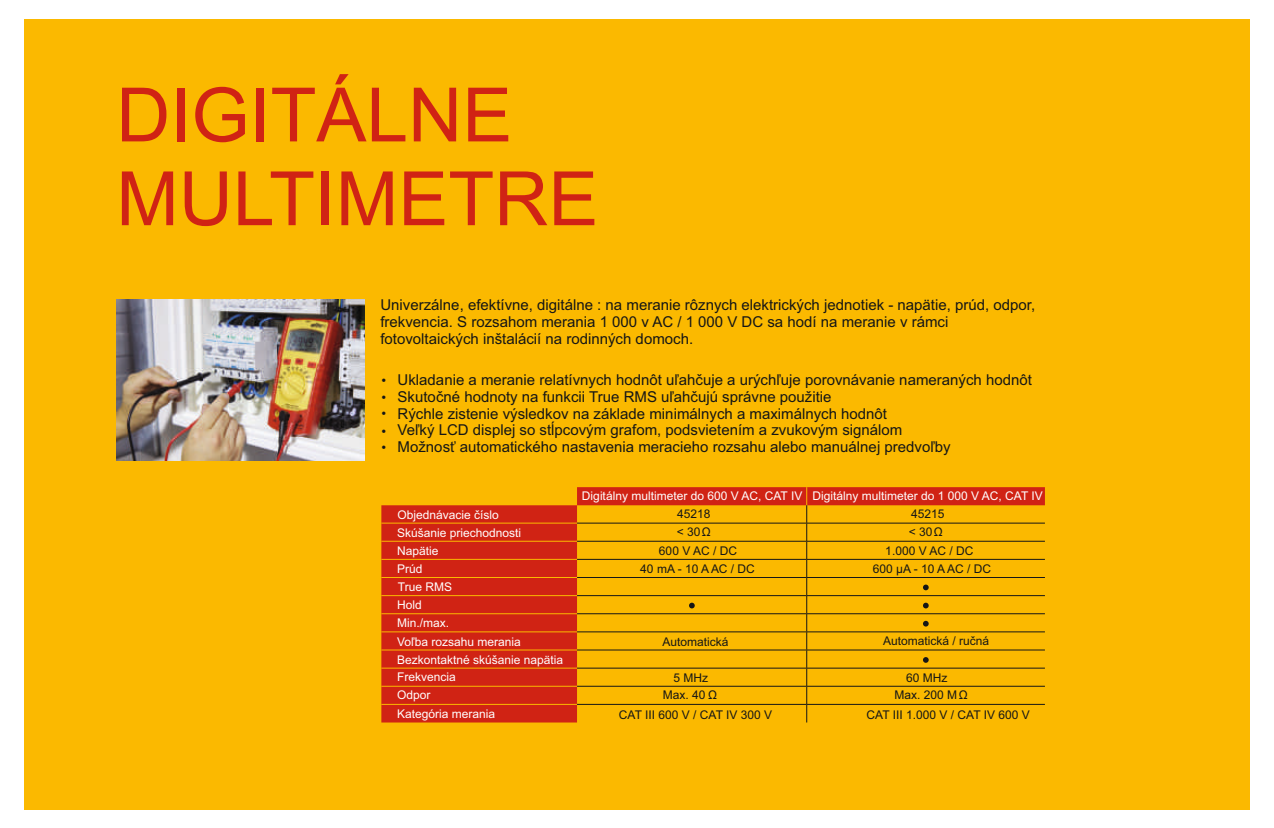
<style>
.page{position:relative;width:1274px;height:828px;background:#fff}
.page>*{position:absolute;margin:0;border:0;box-sizing:border-box;transform-origin:0 0}
.t1{font:75px/83.8px "Arial";color:#d02314}
.t2{font:15px/16.8px "Arial";color:#151616}
.t3{font:13.5px/17px "Arial";color:#151616;text-align:justify}
.t4{font:12px/18px "Arial";color:#fff}
.t5{font:12px "Arial";color:#151616}
</style>
<div class="page">
<div style="left:24px;top:19px;width:1225px;height:790px;background:#fbb900"></div>
<img style="left:117px;top:299px;width:247px;height:162px">
<svg style="left:381px;top:487px;width:664px;height:236px"></svg>
<hr style="left:577px;top:523px;width:229px;height:1px;background:#151616">
<hr style="left:806px;top:523px;width:239px;height:1px;background:#151616">
<hr style="left:577px;top:541px;width:229px;height:1px;background:#151616">
<hr style="left:806px;top:541px;width:239px;height:1px;background:#151616">
<hr style="left:577px;top:559px;width:229px;height:1px;background:#151616">
<hr style="left:806px;top:559px;width:239px;height:1px;background:#151616">
<hr style="left:577px;top:577px;width:229px;height:1px;background:#151616">
<hr style="left:806px;top:577px;width:239px;height:1px;background:#151616">
<hr style="left:577px;top:595px;width:229px;height:1px;background:#151616">
<hr style="left:806px;top:595px;width:239px;height:1px;background:#151616">
<hr style="left:577px;top:613px;width:229px;height:1px;background:#151616">
<hr style="left:806px;top:613px;width:239px;height:1px;background:#151616">
<hr style="left:577px;top:632px;width:229px;height:1px;background:#151616">
<hr style="left:806px;top:632px;width:239px;height:1px;background:#151616">
<hr style="left:577px;top:650px;width:229px;height:1px;background:#151616">
<hr style="left:806px;top:650px;width:239px;height:1px;background:#151616">
<hr style="left:577px;top:668px;width:229px;height:1px;background:#151616">
<hr style="left:806px;top:668px;width:239px;height:1px;background:#151616">
<hr style="left:577px;top:686px;width:229px;height:1px;background:#151616">
<hr style="left:806px;top:686px;width:239px;height:1px;background:#151616">
<svg style="left:806px;top:487px;width:1px;height:236px"></svg>
<hr style="left:381px;top:523px;width:196px;height:1px;background:#fbb900">
<hr style="left:381px;top:541px;width:196px;height:1px;background:#fbb900">
<hr style="left:381px;top:559px;width:196px;height:1px;background:#fbb900">
<hr style="left:381px;top:577px;width:196px;height:1px;background:#fbb900">
<hr style="left:381px;top:595px;width:196px;height:1px;background:#fbb900">
<hr style="left:381px;top:613px;width:196px;height:1px;background:#fbb900">
<hr style="left:381px;top:632px;width:196px;height:1px;background:#fbb900">
<hr style="left:381px;top:650px;width:196px;height:1px;background:#fbb900">
<hr style="left:381px;top:668px;width:196px;height:1px;background:#fbb900">
<hr style="left:381px;top:686px;width:196px;height:1px;background:#fbb900">
<hr style="left:381px;top:704px;width:196px;height:1px;background:#fbb900">
<hr style="left:577px;top:704px;width:229px;height:1px;background:#151616">
<hr style="left:806px;top:704px;width:239px;height:1px;background:#151616">
<svg style="left:923px;top:585px;width:5px;height:5px"></svg>
<svg style="left:689px;top:603px;width:5px;height:5px"></svg>
<svg style="left:923px;top:603px;width:5px;height:5px"></svg>
<svg style="left:923px;top:621px;width:5px;height:6px"></svg>
<svg style="left:923px;top:657px;width:5px;height:6px"></svg>
<h1 class="t1" style="left:116px;top:80px;width:483px">DIGITÁLNE<br>MULTIMETRE</h1>
<p class="t2" style="left:380px;top:298px;width:656px">Univerzálne, efektívne, digitálne : na meranie rôznych elektrických jednotiek - napätie, prúd, odpor, frekvencia. S rozsahom merania 1 000 v AC / 1 000 V DC sa hodí na meranie v rámci fotovoltaických inštalácií na rodinných domoch.</p>
<p class="t2" style="left:397px;top:373px;width:636px">Ukladanie a meranie relatívnych hodnôt uľahčuje a urýchľuje porovnávanie nameraných hodnôt Skutočné hodnoty na funkcii True RMS uľahčujú správne použitie<br>Rýchle zistenie výsledkov na základe minimálnych a maximálnych hodnôt<br>Veľký LCD displej so stĺpcovým grafom, podsvietením a zvukovým signálom<br>Možnosť automatického nastavenia meracieho rozsahu alebo manuálnej predvoľby</p>
<p class="t3" style="left:381px;top:373px;width:6px">• • • • •</p>
<p class="t4" style="left:397px;top:506px;width:126px">Objednávacie číslo<br>Skúšanie priechodnosti<br>Napätie<br>Prúd<br>True RMS<br>Hold<br>Min./max.</p>
<p class="t4" style="left:397px;top:652px;width:168px">Bezkontaktné skúšanie napätia<br>Frekvencia<br>Odpor<br>Kategória merania</p>
<p class="t4" style="left:397px;top:634px;width:125px">Voľba rozsahu merania</p>
<p class="t4" style="left:582px;top:488px;width:462px">Digitálny multimeter do 600 V AC, CAT IV Digitálny multimeter do 1 000 V AC, CAT IV</p>
<p class="t5" style="left:677px;top:509px;width:35px">45218</p>
<p class="t5" style="left:911px;top:509px;width:35px">45215</p>
<p class="t5" style="left:677px;top:527px;width:36px">&lt; 30Ω</p>
<p class="t5" style="left:908px;top:527px;width:36px">&lt; 30Ω</p>
<p class="t5" style="left:640px;top:565px;width:116px">40 mA - 10 A AC / DC</p>
<p class="t5" style="left:873px;top:564px;width:120px">600 μA - 10 A AC / DC</p>
<p class="t5" style="left:659px;top:546px;width:80px">600 V AC / DC</p>
<p class="t5" style="left:885px;top:546px;width:90px">1.000 V AC / DC</p>
<p class="t5" style="left:662px;top:637px;width:67px">Automatická</p>
<p class="t5" style="left:883px;top:636px;width:107px">Automatická / ručná</p>
<p class="t5" style="left:673px;top:673px;width:36px">5 MHz</p>
<p class="t5" style="left:906px;top:673px;width:43px">60 MHz</p>
<p class="t5" style="left:619px;top:711px;width:155px">CAT III 600 V / CAT IV 300 V</p>
<p class="t5" style="left:866px;top:711px;width:165px">CAT III 1.000 V / CAT IV 600 V</p>
<p class="t5" style="left:663px;top:690px;width:56px">Max. 40 Ω</p>
<p class="t5" style="left:894px;top:690px;width:75px">Max. 200 MΩ</p>
</div>
